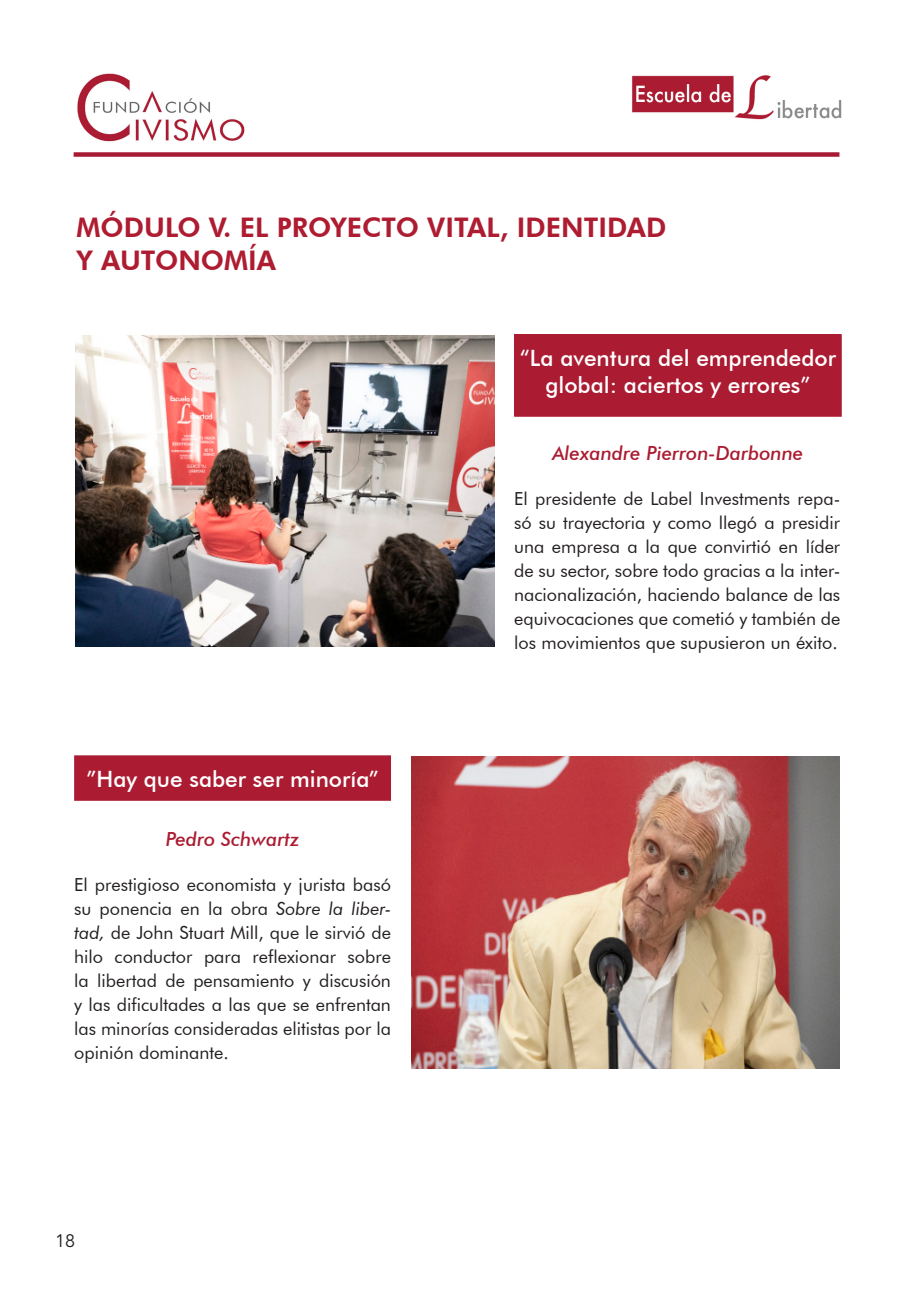
<style>
.page{position:relative;width:919px;height:1289px;background:#fff}
.page>*{position:absolute;margin:0;border:0;box-sizing:border-box;transform-origin:0 0}
.t1{font:800 27px "Futura BT";color:#ae1c31}
.t2{font:500 22.5px/27px "Futura BT";color:#fff;text-align:center}
.t3{font:italic 500 19.5px "Futura BT";color:#ab1b31}
.t4{font:18px/24px "Futura BT";color:#231f20;text-align:justify}
.t5{font:18px "Avenir LT Std";color:#231f20}
.s1{font-style:italic}
</style>
<div class="page">
<img style="left:73px;top:73px;width:172px;height:82px">
<img style="left:632px;top:75px;width:210px;height:82px">
<img style="left:75px;top:335px;width:420px;height:312px">
<img style="left:411px;top:756px;width:428px;height:312px">
<div style="left:515px;top:335px;width:326px;height:81px;background:#ab1b31"></div>
<div style="left:514px;top:334px;width:327px;height:83px;border:2px solid #ab1b31"></div>
<div style="left:75px;top:756px;width:315px;height:44px;background:#ab1b31"></div>
<div style="left:74px;top:755px;width:317px;height:45px;border:2px solid #ab1b31"></div>
<div style="left:74px;top:152px;width:765px;height:5px;background:#a81a34"></div>
<p class="t1" style="left:77px;top:211px;width:591px">MÓDULO V. EL PROYECTO VITAL, IDENTIDAD</p>
<p class="t1" style="left:77px;top:244px;width:201px">Y AUTONOMÍA</p>
<p class="t2" style="left:520px;top:344px;width:317px">“La aventura del emprendedor global: aciertos y errores”</p>
<p class="t3" style="left:552px;top:441px;width:252px">Alexandre Pierron-Darbonne</p>
<p class="t2" style="left:87px;top:765px;width:293px">”Hay que saber ser minoría”</p>
<p class="t3" style="left:166px;top:827px;width:135px">Pedro Schwartz</p>
<p class="t4" style="left:74px;top:872px;width:318px">El prestigioso economista y jurista basó su ponencia en la obra <span class="s1">Sobre la liber&shy;tad,</span> de John Stuart Mill, que le sirvió de hilo conductor para reflexionar sobre la libertad de pensamiento y discusión y las dificultades a las que se enfrentan las minorías consideradas elitistas por la opinión dominante.</p>
<p class="t5" style="left:55px;top:1230px;width:22px">18</p>
<p class="t4" style="left:514px;top:486px;width:327px">El presidente de Label Investments repa&shy;só su trayectoria y como llegó a presidir una empresa a la que convirtió en líder de su sector, sobre todo gracias a la inter&shy;nacionalización, haciendo balance de las equivocaciones que cometió y también de los movimientos que supusieron un éxito.</p>
</div>
